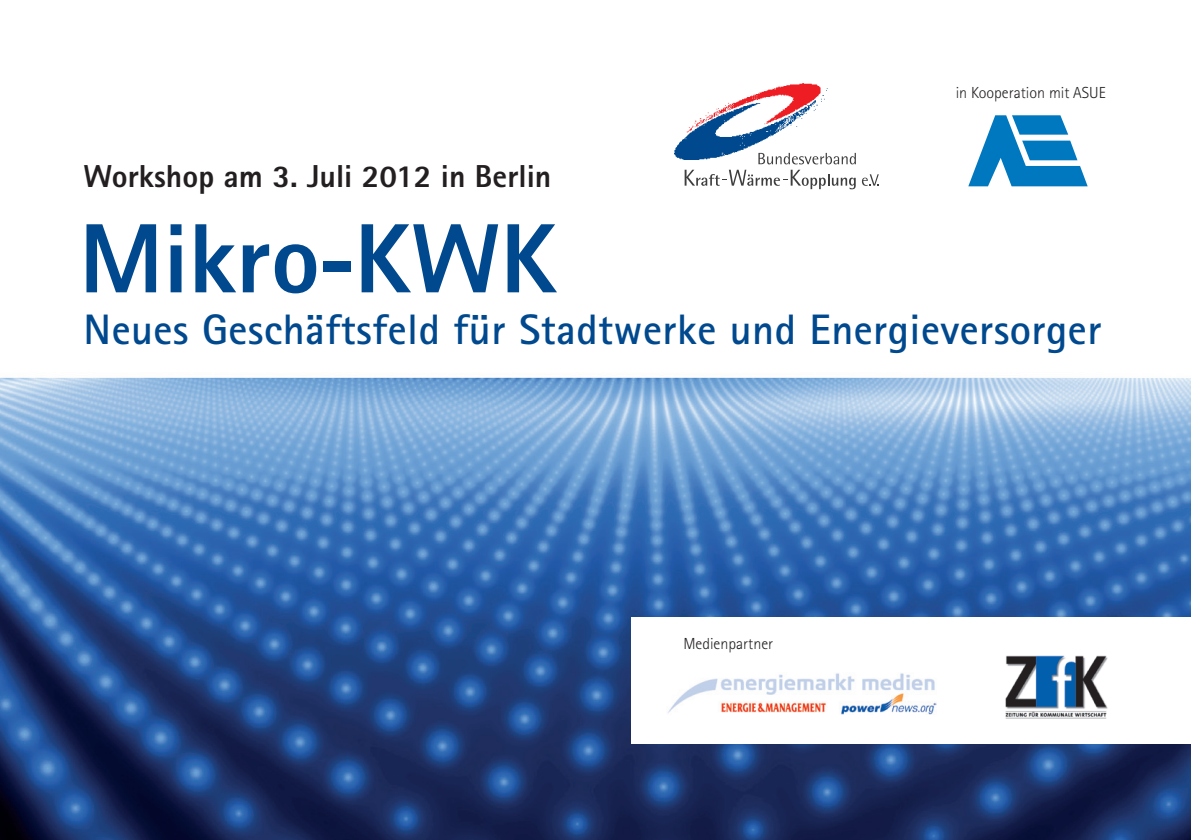
<style>
.page{position:relative;width:1191px;height:840px;background:#fff}
.page>*{position:absolute;margin:0;border:0;box-sizing:border-box;transform-origin:0 0}
.t1{font:800 98.6px "Rotis Sans Serif Std";color:#01498e}
.t2{font:700 42.6px "Rotis Sans Serif Std";letter-spacing:.01em;color:#01498e}
.t3{font:800 31.8px "Rotis Sans Serif Std";color:#231f20}
.t4{font:300 16px "Rotis Sans Serif Std";color:#231f20}
</style>
<div class="page">
<img style="left:0;top:83px;width:1191px;height:756px">
<div style="left:631px;top:617px;width:560px;height:126px;background:#fff"></div>
<svg style="left:758px;top:153px;width:98px;height:11px"></svg>
<svg style="left:684px;top:170px;width:171px;height:19px"></svg>
<svg style="left:862px;top:174px;width:17px;height:12px"></svg>
<img style="left:674px;top:88px;width:154px;height:72px">
<img style="left:679px;top:84px;width:142px;height:51px">
<svg style="left:968px;top:115px;width:119px;height:71px"></svg>
<img style="left:668px;top:673px;width:269px;height:41px">
<img style="left:1005px;top:655px;width:103px;height:64px">
<p class="t4" style="left:955px;top:84px;width:152px">in Kooperation mit ASUE</p>
<p class="t3" style="left:84px;top:156px;width:469px">Workshop am 3. Juli 2012 in Berlin</p>
<h1 class="t1" style="left:79px;top:196px;width:479px">Mikro-KWK</h1>
<p class="t2" style="left:84px;top:302px;width:1019px">Neues Geschäftsfeld für Stadtwerke und Energieversorger</p>
<p class="t4" style="left:683px;top:634px;width:91px">Medienpartner</p>
</div>
